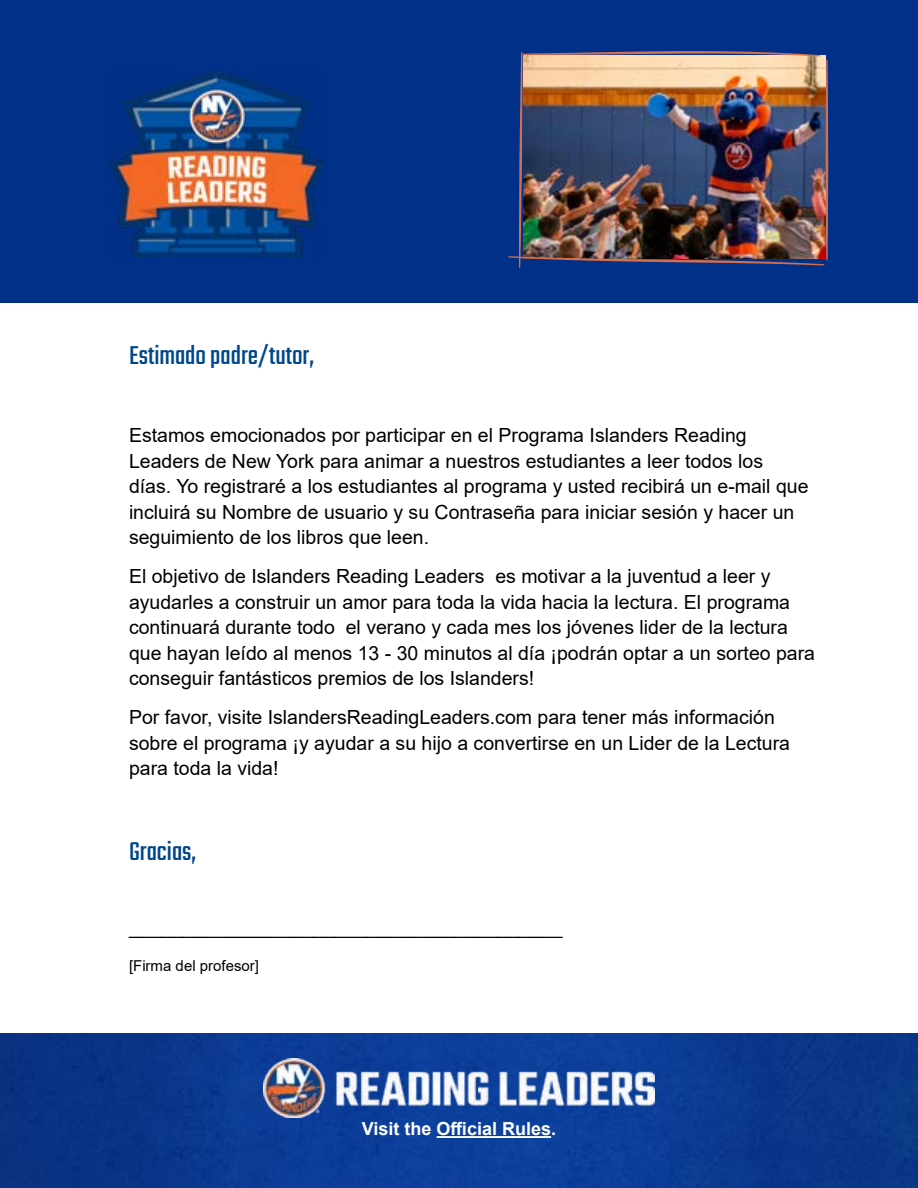
<style>
.page{position:relative;width:918px;height:1188px;background:#fff}
.page>*{position:absolute;margin:0;border:0;box-sizing:border-box;transform-origin:0 0}
.t1{font:28.5px "Teko";color:#00468b}
.t2{font:19.5px/25.5px "Arial";color:#000}
.t3{font:700 18px "Arial";color:#fff}
.t4{font:15px "Arial";color:#000}
</style>
<div class="page">
<div style="left:0;top:0;width:918px;height:302px;background:#003087"></div>
<img style="left:0;top:1033px;width:918px;height:155px">
<hr style="left:437px;top:1136px;width:114px;height:2px;background:#fff">
<img style="left:264px;top:1058px;width:390px;height:60px">
<img style="left:508px;top:51px;width:320px;height:217px">
<img style="left:108px;top:71px;width:217px;height:186px">
<h1 class="t1" style="left:129px;top:340px;width:187px">Estimado padre/tutor,</h1>
<p class="t2" style="left:129px;top:423px;width:681px">Estamos emocionados por participar en el Programa Islanders Reading Leaders de New York para animar a nuestros estudiantes a leer todos los días. Yo registraré a los estudiantes al programa y usted recibirá un e-mail que incluirá su Nombre de usuario y su Contraseña para iniciar sesión y hacer un seguimiento de los libros que leen.</p>
<p class="t2" style="left:129px;top:564px;width:688px">El objetivo de Islanders Reading Leaders es motivar a la juventud a leer y ayudarles a construir un amor para toda la vida hacia la lectura. El programa continuará durante todo el verano y cada mes los jóvenes lider de la lectura que hayan leído al menos 13 - 30 minutos al día ¡podrán optar a un sorteo para conseguir fantásticos premios de los Islanders!</p>
<p class="t2" style="left:129px;top:705px;width:663px">Por favor, visite IslandersReadingLeaders.com para tener más información sobre el programa ¡y ayudar a su hijo a convertirse en un Lider de la Lectura para toda la vida!</p>
<h1 class="t1" style="left:129px;top:835px;width:69px">Gracias,</h1>
<p class="t2" style="left:129px;top:914px;width:435px">________________________________________</p>
<p class="t4" style="left:129px;top:955px;width:132px">[Firma del profesor]</p>
<p class="t3" style="left:362px;top:1116px;width:196px">Visit the Official Rules.</p>
</div>
